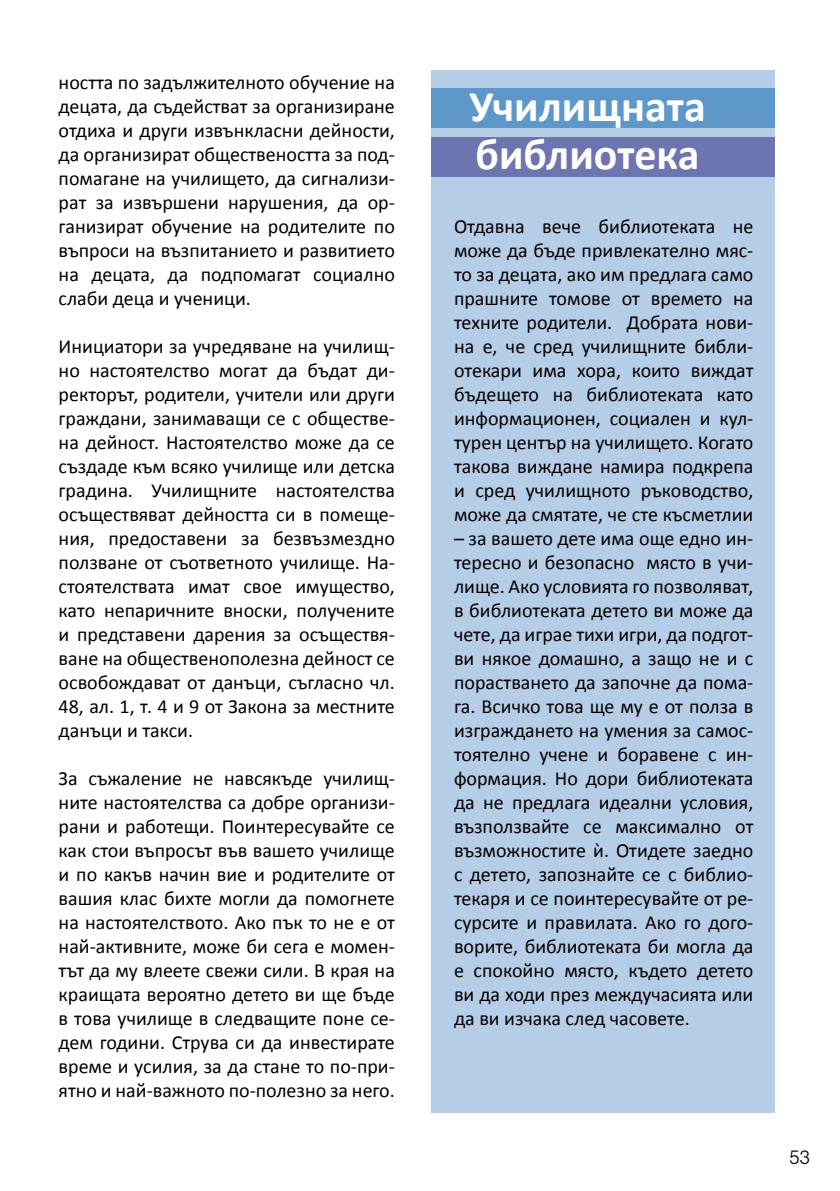
<style>
.page{position:relative;width:840px;height:1191px;background:#fff}
.page>*{position:absolute;margin:0;border:0;box-sizing:border-box;transform-origin:0 0}
.t1{font:700 44px/48px "Calibri";color:#fff}
.t2{font:300 21px "Helen HS Bg";color:#000}
.t3{font:20px/24px "Calibri";color:#000;text-align:justify}
</style>
<div class="page">
<div style="left:431px;top:71px;width:343px;height:1042px;background:#b6cde8"></div>
<div style="left:431px;top:88px;width:343px;height:40px;background:#5e97c9"></div>
<div style="left:431px;top:137px;width:343px;height:40px;background:#6c75b0"></div>
<p class="t3" style="left:59px;top:70px;width:337px">ността по задължителното обучение на децата, да съдействат за организиране отдиха и други извънкласни дейности, да организират обществеността за под&shy;помагане на училището, да сигнализи&shy;рат за извършени нарушения, да ор&shy;ганизират обучение на родителите по въпроси на възпитанието и развитието на децата, да подпомагат социално слаби деца и ученици.</p>
<p class="t3" style="left:59px;top:334px;width:337px">Инициатори за учредяване на училищ&shy;но настоятелство могат да бъдат ди&shy;ректорът, родители, учители или други граждани, занимаващи се с обществе&shy;на дейност. Настоятелство може да се създаде към всяко училище или детска градина. Училищните настоятелства осъществяват дейността си в помеще&shy;ния, предоставени за безвъзмездно ползване от съответното училище. На&shy;стоятелствата имат свое имущество, като непаричните вноски, получените и представени дарения за осъществя&shy;ване на общественополезна дейност се освобождават от данъци, съгласно чл.<br>48, ал. 1, т. 4 и 9 от Закона за местните данъци и такси.</p>
<p class="t3" style="left:59px;top:766px;width:337px">За съжаление не навсякъде училищ&shy;ните настоятелства са добре организи&shy;рани и работещи. Поинтересувайте се как стои въпросът във вашето училище и по какъв начин вие и родителите от вашия клас бихте могли да помогнете на настоятелството. Ако пък то не е от най-активните, може би сега е момен&shy;тът да му влеете свежи сили. В края на краищата вероятно детето ви ще бъде в това училище в следващите поне се&shy;дем години. Струва си да инвестирате време и усилия, за да стане то по-при&shy;ятно и най-важното по-полезно за него.</p>
<h1 class="t1" style="left:469px;top:82px;width:238px">Училищната библиотека</h1>
<p class="t3" style="left:454px;top:214px;width:301px">Отдавна вече библиотеката не може да бъде привлекателно мяс&shy;то за децата, ако им предлага само прашните томове от времето на техните родители. Добрата нови&shy;на е, че сред училищните библи&shy;отекари има хора, които виждат бъдещето на библиотеката като информационен, социален и кул&shy;турен център на училището. Когато такова виждане намира подкрепа и сред училищното ръководство, може да смятате, че сте късметлии</p>
<p class="t3" style="left:454px;top:526px;width:301px">– за вашето дете има още едно ин&shy;тересно и безопасно място в учи&shy;лище. Ако условията го позволяват, в библиотеката детето ви може да чете, да играе тихи игри, да подгот&shy;ви някое домашно, а защо не и с порастването да започне да пома&shy;га. Всичко това ще му е от полза в изграждането на умения за самос&shy;тоятелно учене и боравене с ин&shy;формация. Но дори библиотеката да не предлага идеални условия, възползвайте се максимално от възможностите ѝ. Отидете заедно с детето, запознайте се с библио&shy;текаря и се поинтересувайте от ре&shy;сурсите и правилата. Ако го дого&shy;ворите, библиотеката би могла да е спокойно място, където детето ви да ходи през междучасията или да ви изчака след часовете.</p>
<p class="t2" style="left:789px;top:1147px;width:22px">53</p>
</div>
